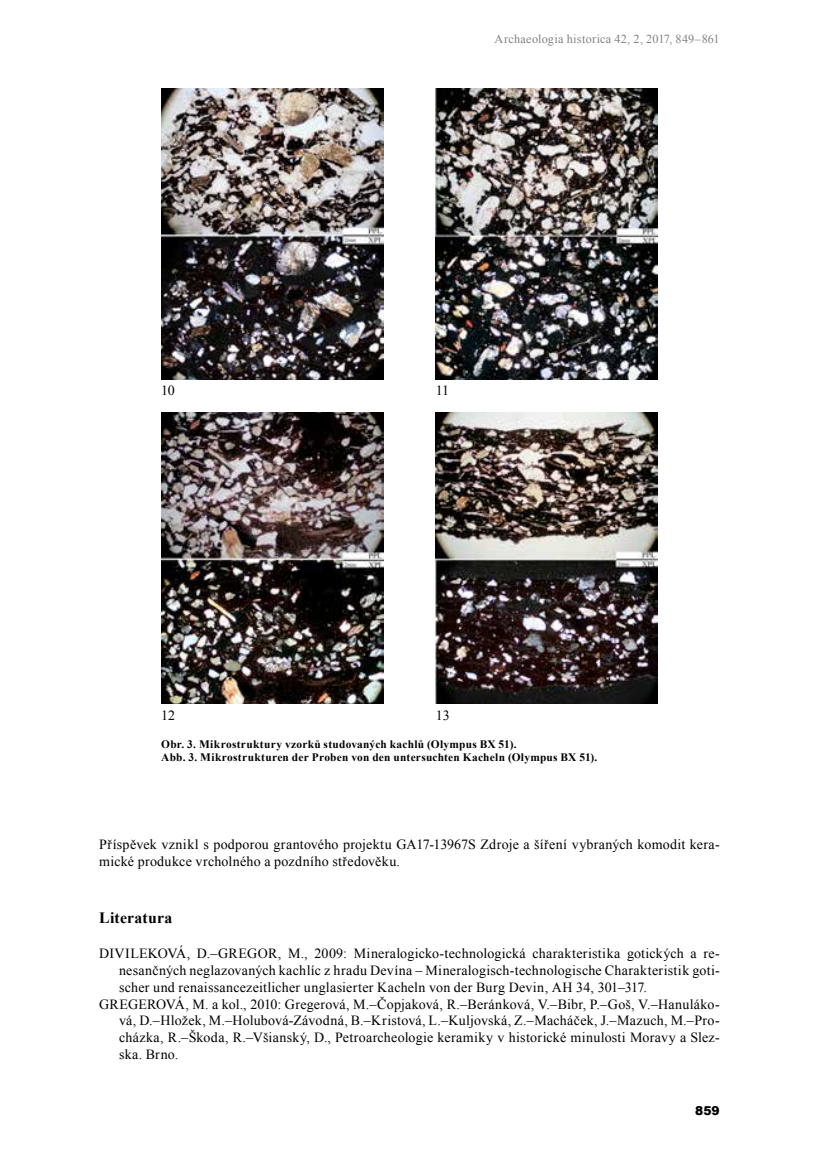
<style>
.page{position:relative;width:819px;height:1171px;background:#fff}
.page>*{position:absolute;margin:0;border:0;box-sizing:border-box;transform-origin:0 0}
.t1{font:700 15.75px "Times New Roman";letter-spacing:.015em;color:#000}
.t2{font:14px/16.8px "Times New Roman";letter-spacing:.015em;color:#000}
.t3{font:12.25px "Times New Roman";letter-spacing:.02em;color:#808285}
.t4{font:900 12.25px "Arial";color:#000}
.t5{font:700 11.38px/13.7px "Times New Roman";letter-spacing:.025em;color:#000}
</style>
<div class="page">
<img style="left:161px;top:89px;width:222px;height:291px">
<img style="left:436px;top:89px;width:221px;height:291px">
<img style="left:161px;top:412px;width:223px;height:292px">
<img style="left:435px;top:412px;width:222px;height:292px">
<p class="t2" style="left:161px;top:382px;width:15px">10</p>
<p class="t2" style="left:161px;top:706px;width:15px">12</p>
<p class="t3" style="left:494px;top:31px;width:226px">Archaeologia historica 42, 2, 2017, 849–861</p>
<p class="t2" style="left:436px;top:382px;width:15px">11</p>
<p class="t2" style="left:436px;top:706px;width:15px">13</p>
<p class="t5" style="left:161px;top:737px;width:437px">Obr. 3. Mikrostruktury vzorků studovaných kachlů (Olympus BX 51).<br>Abb. 3. Mikrostrukturen der Proben von den untersuchten Kacheln (Olympus BX 51).</p>
<p class="t2" style="left:99px;top:836px;width:622px">Příspěvek vznikl s podporou grantového projektu GA17-13967S Zdroje a šíření vybraných komodit kera&shy;mické produkce vrcholného a pozdního středověku.</p>
<p class="t1" style="left:99px;top:906px;width:75px">Literatura</p>
<p class="t2" style="left:99px;top:945px;width:622px">DIVILEKOVÁ, D.–GREGOR, M., 2009: Mineralogicko-technologická charakteristika gotických a re-</p>
<p class="t2" style="left:119px;top:962px;width:602px">nesančných neglazovaných kachlíc z hradu Devína – Mineralogisch-technologische Charakteristik goti-</p>
<p class="t2" style="left:119px;top:978px;width:529px">scher und renaissancezeitlicher unglasierter Kacheln von der Burg Devin, AH 34, 301–317.</p>
<p class="t2" style="left:99px;top:995px;width:622px">GREGEROVÁ, M. a kol., 2010: Gregerová, M.–Čopjaková, R.–Beránková, V.–Bibr, P.–Goš, V.–Hanuláko-</p>
<p class="t2" style="left:119px;top:1012px;width:602px">vá, D.–Hložek, M.–Holubová-Závodná, B.–Kristová, L.–Kuljovská, Z.–Macháček, J.–Mazuch, M.–Pro-</p>
<p class="t2" style="left:119px;top:1029px;width:602px">cházka, R.–Škoda, R.–Všianský, D., Petroarcheologie keramiky v historické minulosti Moravy a Slez-</p>
<p class="t2" style="left:119px;top:1046px;width:61px">ska. Brno.</p>
<p class="t4" style="left:695px;top:1102px;width:26px">859</p>
</div>
